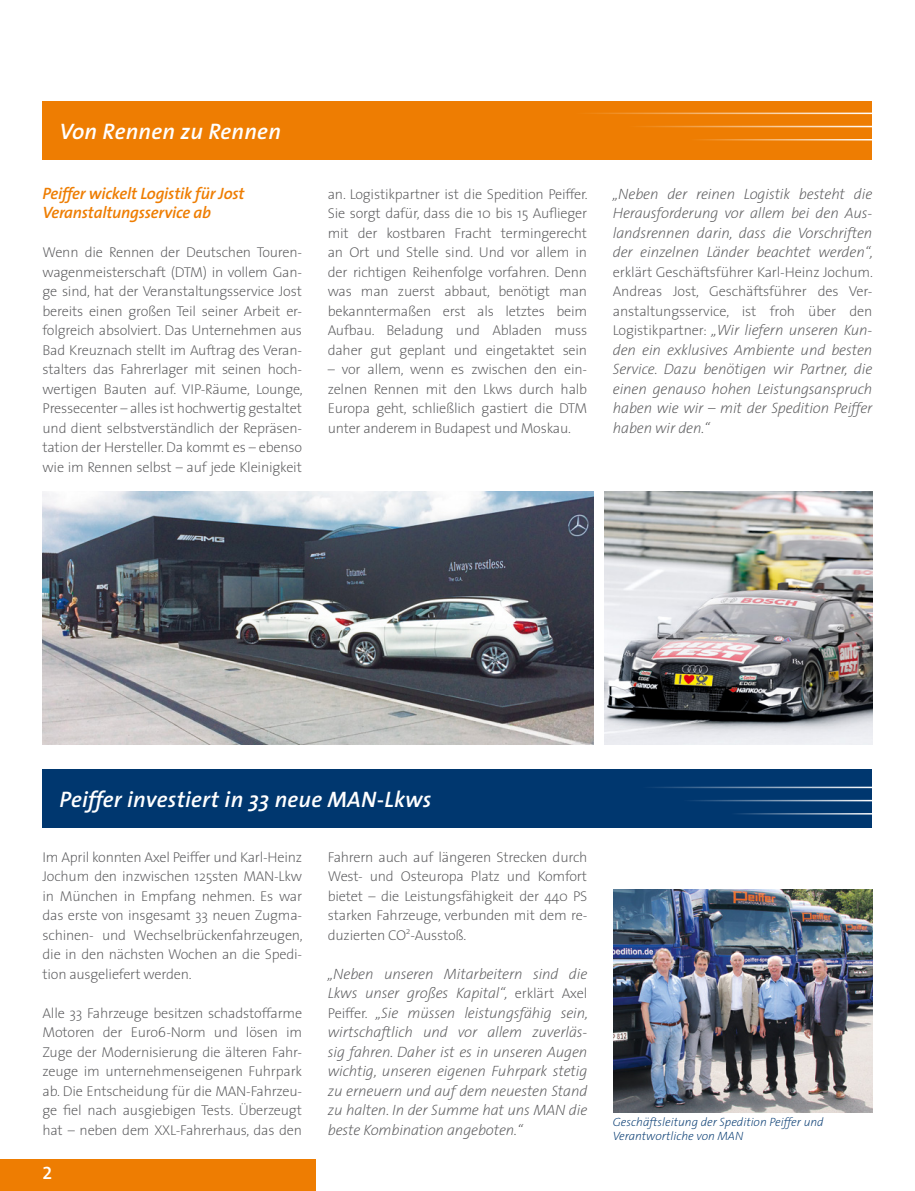
<style>
.page{position:relative;width:915px;height:1191px;background:#fff}
.page>*{position:absolute;margin:0;border:0;box-sizing:border-box;transform-origin:0 0}
.t1{font:italic 600 22.5px "The Sans";letter-spacing:.01em;color:#fff}
.t2{font:18px "The Sans Semi Bold Expert";color:#fff}
.t3{font:italic 600 16.5px/19.5px "The Sans";letter-spacing:-.015em;color:#ee7d02}
.t4{font:italic 200 15px/19.5px "The Sans";letter-spacing:-.01em;color:#58585a;text-align:justify}
.t5{font:200 14.25px/19.5px "The Sans";letter-spacing:-.015em;color:#58585a;text-align:justify}
.t6{font:italic 200 12px/13.5px "The Sans";color:#00376f}
.s1{font-style:normal;font-size:14.25px}
</style>
<div class="page">
<div style="left:0;top:1159px;width:315px;height:32px;background:#ee7d02"></div>
<div style="left:43px;top:101px;width:829px;height:59px;background:#ee7d02"></div>
<div style="left:43px;top:769px;width:829px;height:59px;background:#00376f"></div>
<hr style="left:730px;top:813px;width:142px;height:1px;background:#fff">
<hr style="left:683px;top:800px;width:189px;height:1px;background:#fff">
<hr style="left:642px;top:786px;width:230px;height:2px;background:#fff">
<img style="left:604px;top:491px;width:268px;height:254px">
<img style="left:613px;top:889px;width:259px;height:223px">
<img style="left:43px;top:491px;width:550px;height:254px">
<hr style="left:689px;top:139px;width:183px;height:1px;background:#fff">
<hr style="left:628px;top:126px;width:244px;height:1px;background:#fff">
<hr style="left:575px;top:113px;width:297px;height:1px;background:#fff">
<h1 class="t1" style="left:60px;top:112px;width:223px">Von Rennen zu Rennen</h1>
<p class="t3" style="left:43px;top:183px;width:203px">Peiffer wickelt Logistik für Jost<br>Veranstaltungsservice ab</p>
<p class="t5" style="left:43px;top:242px;width:262px">Wenn die Rennen der Deutschen Touren&shy;wagenmeisterschaft (DTM) in vollem Gan&shy;ge sind, hat der Veranstaltungsservice Jost bereits einen großen Teil seiner Arbeit er&shy;folgreich absolviert. Das Unternehmen aus Bad Kreuznach stellt im Auftrag des Veran&shy;stalters das Fahrerlager mit seinen hoch&shy;wertigen Bauten auf. VIP-Räume, Lounge, Pressecenter – alles ist hochwertig gestaltet und dient selbstverständlich der Repräsen&shy;tation der Hersteller. Da kommt es – ebenso wie im Rennen selbst – auf jede Kleinigkeit</p>
<p class="t5" style="left:327px;top:183px;width:261px">an. Logistikpartner ist die Spedition Peiffer.<br>Sie sorgt dafür, dass die 10 bis 15 Auflieger mit der kostbaren Fracht termingerecht an Ort und Stelle sind. Und vor allem in der richtigen Reihenfolge vorfahren. Denn was man zuerst abbaut, benötigt man bekanntermaßen erst als letztes beim Aufbau. Beladung und Abladen muss daher gut geplant und eingetaktet sein</p>
<p class="t5" style="left:327px;top:359px;width:261px">– vor allem, wenn es zwischen den ein&shy;zelnen Rennen mit den Lkws durch halb Europa geht, schließlich gastiert die DTM unter anderem in Budapest und Moskau.</p>
<p class="t4" style="left:612px;top:183px;width:262px">„Neben der reinen Logistik besteht die Herausforderung vor allem bei den Aus&shy;landsrennen darin, dass die Vorschriften der einzelnen Länder beachtet werden“,</p>
<p class="t5" style="left:612px;top:261px;width:261px">erklärt Geschäftsführer Karl-Heinz Jochum.<br>Andreas Jost, Geschäftsführer des Ver&shy;anstaltungsservice, ist froh über den</p>
<p class="t4" style="left:612px;top:320px;width:261px"><span class="s1">Logistikpartner:</span> „Wir liefern unseren Kun&shy;den ein exklusives Ambiente und besten Service. Dazu benötigen wir Partner, die einen genauso hohen Leistungsanspruch haben wie wir – mit der Spedition Peiffer haben wir den.“</p>
<h1 class="t1" style="left:60px;top:780px;width:373px">Peiffer investiert in 33 neue MAN-Lkws</h1>
<p class="t5" style="left:43px;top:846px;width:262px">Im April konnten Axel Peiffer und Karl-Heinz Jochum den inzwischen 125sten MAN-Lkw in München in Empfang nehmen. Es war das erste von insgesamt 33 neuen Zugma&shy;schinen- und Wechselbrückenfahrzeugen, die in den nächsten Wochen an die Spedi&shy;tion ausgeliefert werden.</p>
<p class="t5" style="left:43px;top:1002px;width:261px">Alle 33 Fahrzeuge besitzen schadstoffarme Motoren der Euro6-Norm und lösen im Zuge der Modernisierung die älteren Fahr&shy;zeuge im unternehmenseigenen Fuhrpark ab. Die Entscheidung für die MAN-Fahrzeu&shy;ge fiel nach ausgiebigen Tests. Überzeugt hat – neben dem XXL-Fahrerhaus, das den</p>
<p class="t2" style="left:43px;top:1158px;width:11px">2</p>
<p class="t5" style="left:328px;top:846px;width:261px">Fahrern auch auf längeren Strecken durch West- und Osteuropa Platz und Komfort bietet – die Leistungsfähigkeit der 440 PS starken Fahrzeuge, verbunden mit dem re&shy;duzierten CO<sup>2</sup>-Ausstoß.</p>
<p class="t4" style="left:328px;top:963px;width:262px">„Neben unseren Mitarbeitern sind die Lkws unser großes Kapital“, <span class="s1">erklärt Axel Peiffer.</span> „Sie müssen leistungsfähig sein, wirtschaftlich und vor allem zuverläs&shy;sig fahren. Daher ist es in unseren Augen wichtig, unseren eigenen Fuhrpark stetig zu erneuern und auf dem neuesten Stand zu halten. In der Summe hat uns MAN die beste Kombination angeboten.“</p>
<p class="t6" style="left:612px;top:1115px;width:212px">Geschäftsleitung der Spedition Peiffer und<br>Verantwortliche von MAN</p>
</div>
